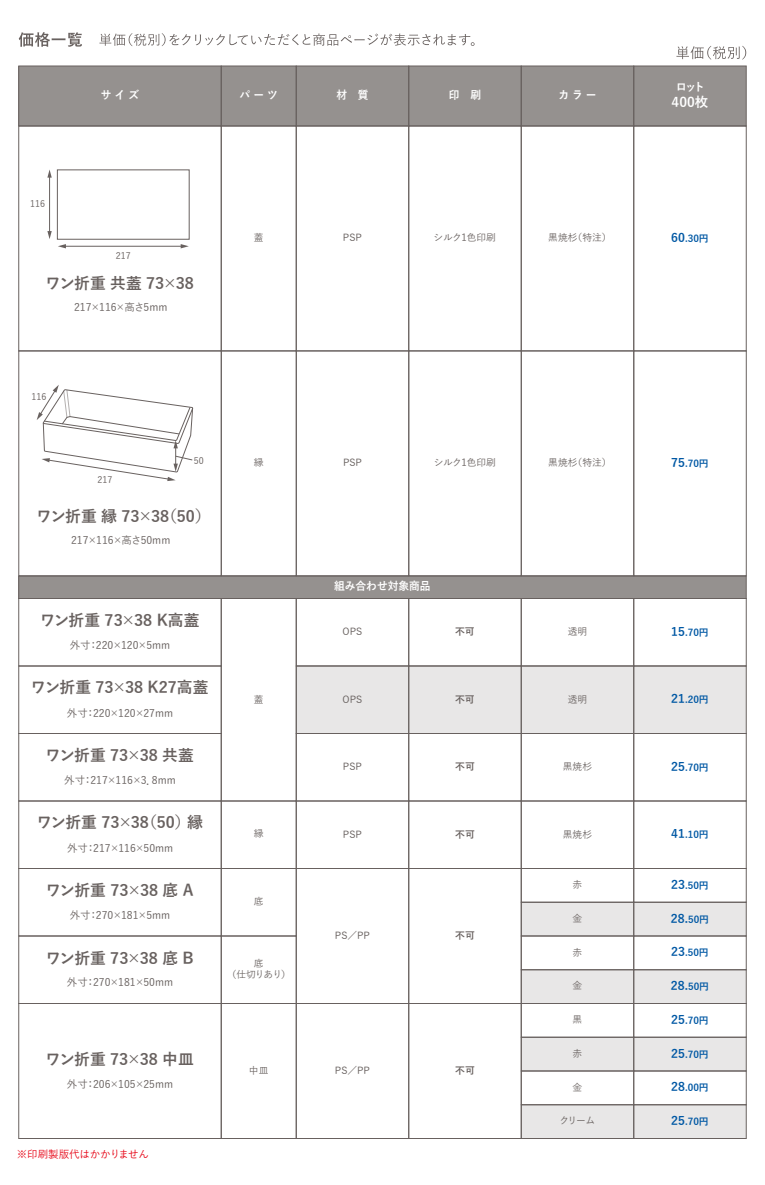
<style>
.page{position:relative;width:765px;height:1185px;background:#fff}
.page>*{position:absolute;margin:0;border:0;box-sizing:border-box;transform-origin:0 0}
.t1{font:700 15.75px "Yu Gothic";color:#68615f}
.t2{font:700 13.5px "Yu Gothic";color:#fff}
.t3{font:700 12px "Yu Gothic";color:#0058a4}
.t4{font:700 11.25px "Yu Gothic";letter-spacing:.005em;color:#fff;scale:.95 1}
.t5{font:700 11.25px "Yu Gothic";letter-spacing:.005em;color:#fff}
.t6{font:500 10.5px "Yu Gothic";color:#68615f}
.t7{font:500 10.5px "Yu Gothic";letter-spacing:-.01em;color:#e60012}
.t8{font:500 9.75px/11.7px "Yu Gothic";color:#68615f;text-align:center}
.t9{font:700 9.75px "Yu Gothic";color:#0058a4}
.t10{font:700 9.75px "Yu Gothic";color:#68615f}
.t11{font:500 9px "Yu Gothic";color:#68615f}
.s1{font-size:12px}
.s2{font-size:9.75px}
</style>
<div class="page">
<div style="left:521px;top:1105px;width:225px;height:33px;background:#e8e7e7"></div>
<div style="left:521px;top:1037px;width:225px;height:34px;background:#e8e7e7"></div>
<div style="left:521px;top:970px;width:225px;height:34px;background:#e8e7e7"></div>
<div style="left:19px;top:66px;width:727px;height:60px;background:#95918f"></div>
<svg style="left:676px;top:46px;width:70px;height:14px"></svg>
<svg style="left:99px;top:33px;width:376px;height:13px"></svg>
<svg style="left:19px;top:32px;width:63px;height:15px"></svg>
<hr style="left:64px;top:246px;width:118px;height:1px;background:#68615f">
<svg style="left:58px;top:244px;width:8px;height:4px"></svg>
<svg style="left:181px;top:244px;width:8px;height:4px"></svg>
<hr style="left:49px;top:176px;width:1px;height:57px;background:#68615f">
<svg style="left:47px;top:231px;width:5px;height:8px"></svg>
<svg style="left:47px;top:169px;width:5px;height:9px"></svg>
<div style="left:18px;top:66px;width:204px;height:60px;border:1px solid #68615f"></div>
<div style="left:221px;top:66px;width:76px;height:60px;border:1px solid #68615f"></div>
<div style="left:296px;top:66px;width:113px;height:60px;border:1px solid #68615f"></div>
<div style="left:408px;top:66px;width:114px;height:60px;border:1px solid #68615f"></div>
<div style="left:521px;top:66px;width:113px;height:60px;border:1px solid #68615f"></div>
<div style="left:633px;top:66px;width:114px;height:60px;border:1px solid #68615f"></div>
<div style="left:18px;top:126px;width:204px;height:225px;border:1px solid #68615f"></div>
<div style="left:221px;top:126px;width:76px;height:225px;border:1px solid #68615f"></div>
<div style="left:296px;top:126px;width:113px;height:225px;border:1px solid #68615f"></div>
<div style="left:408px;top:126px;width:114px;height:225px;border:1px solid #68615f"></div>
<div style="left:521px;top:126px;width:113px;height:225px;border:1px solid #68615f"></div>
<div style="left:633px;top:126px;width:114px;height:225px;border:1px solid #68615f"></div>
<div style="left:18px;top:350px;width:204px;height:226px;border:1px solid #68615f"></div>
<div style="left:221px;top:350px;width:76px;height:226px;border:1px solid #68615f"></div>
<div style="left:296px;top:350px;width:113px;height:226px;border:1px solid #68615f"></div>
<div style="left:408px;top:350px;width:114px;height:226px;border:1px solid #68615f"></div>
<div style="left:521px;top:350px;width:113px;height:226px;border:1px solid #68615f"></div>
<div style="left:633px;top:350px;width:114px;height:226px;border:1px solid #68615f"></div>
<svg style="left:18px;top:575px;width:729px;height:226px"></svg>
<div style="left:296px;top:733px;width:113px;height:68px;border:1px solid #68615f"></div>
<div style="left:408px;top:733px;width:114px;height:68px;border:1px solid #68615f"></div>
<div style="left:521px;top:733px;width:113px;height:68px;border:1px solid #68615f"></div>
<div style="left:633px;top:733px;width:114px;height:68px;border:1px solid #68615f"></div>
<div style="left:57px;top:170px;width:133px;height:70px;border:1px solid #68615f"></div>
<div style="left:221px;top:801px;width:76px;height:68px;border:1px solid #68615f"></div>
<div style="left:296px;top:801px;width:113px;height:68px;border:1px solid #68615f"></div>
<div style="left:408px;top:801px;width:114px;height:68px;border:1px solid #68615f"></div>
<div style="left:521px;top:801px;width:113px;height:68px;border:1px solid #68615f"></div>
<div style="left:633px;top:801px;width:114px;height:68px;border:1px solid #68615f"></div>
<div style="left:18px;top:801px;width:204px;height:68px;border:1px solid #68615f"></div>
<div style="left:521px;top:902px;width:225px;height:34px;background:#e8e7e7"></div>
<svg style="left:18px;top:868px;width:503px;height:271px"></svg>
<div style="left:521px;top:1037px;width:113px;height:34px;border:1px solid #68615f"></div>
<div style="left:521px;top:1071px;width:113px;height:34px;border:1px solid #68615f"></div>
<div style="left:521px;top:1104px;width:113px;height:35px;border:1px solid #68615f"></div>
<div style="left:633px;top:1003px;width:114px;height:35px;border:1px solid #68615f"></div>
<div style="left:633px;top:1037px;width:114px;height:34px;border:1px solid #68615f"></div>
<div style="left:633px;top:1071px;width:114px;height:34px;border:1px solid #68615f"></div>
<div style="left:633px;top:1104px;width:114px;height:35px;border:1px solid #68615f"></div>
<div style="left:633px;top:868px;width:114px;height:35px;border:1px solid #68615f"></div>
<div style="left:521px;top:868px;width:113px;height:35px;border:1px solid #68615f"></div>
<div style="left:633px;top:902px;width:114px;height:34px;border:1px solid #68615f"></div>
<div style="left:521px;top:902px;width:113px;height:34px;border:1px solid #68615f"></div>
<div style="left:633px;top:936px;width:114px;height:34px;border:1px solid #68615f"></div>
<div style="left:521px;top:936px;width:113px;height:34px;border:1px solid #68615f"></div>
<div style="left:633px;top:969px;width:114px;height:35px;border:1px solid #68615f"></div>
<div style="left:521px;top:969px;width:113px;height:35px;border:1px solid #68615f"></div>
<svg style="left:37px;top:385px;width:156px;height:96px"></svg>
<p class="t11" style="left:30px;top:195px;width:16px">116</p>
<p class="t4" style="left:101px;top:89px;width:42px">サイズ</p>
<p class="t4" style="left:336px;top:89px;width:35px">材　質</p>
<p class="t4" style="left:449px;top:89px;width:35px">印　刷</p>
<p class="t4" style="left:240px;top:89px;width:42px">パーツ</p>
<p class="t4" style="left:558px;top:89px;width:42px">カラー</p>
<p class="t11" style="left:116px;top:248px;width:16px">217</p>
<p class="t8" style="left:254px;top:231px;width:11px">蓋</p>
<p class="t8" style="left:343px;top:231px;width:21px">PSP</p>
<p class="t8" style="left:548px;top:231px;width:65px">黒焼杉（特注）</p>
<p class="t8" style="left:434px;top:231px;width:64px">シルク1色印刷</p>
<h1 class="t1" style="left:45px;top:274px;width:150px">ワン折重 共蓋 73×38</h1>
<p class="t6" style="left:74px;top:297px;width:95px">217×116×高さ5mm</p>
<p class="t11" style="left:31px;top:388px;width:16px">116</p>
<p class="t5" style="left:676px;top:80px;width:31px">ロット</p>
<p class="t2" style="left:672px;top:94px;width:38px">400枚</p>
<p class="t9" style="left:671px;top:233px;width:39px"><span class="s1">60</span>.30円</p>
<p class="t11" style="left:98px;top:471px;width:16px">217</p>
<p class="t11" style="left:194px;top:453px;width:11px">50</p>
<h1 class="t1" style="left:36px;top:507px;width:176px">ワン折重 縁 73×38（50）</h1>
<p class="t6" style="left:71px;top:530px;width:101px">217×116×高さ50mm</p>
<h1 class="t1" style="left:40px;top:612px;width:161px">ワン折重 73×38 K高蓋</h1>
<p class="t6" style="left:70px;top:635px;width:102px">外寸：220×120×5mm</p>
<h1 class="t1" style="left:31px;top:678px;width:179px">ワン折重 73×38 K27高蓋</h1>
<p class="t6" style="left:67px;top:704px;width:108px">外寸：220×120×27mm</p>
<h1 class="t1" style="left:45px;top:746px;width:150px">ワン折重 73×38 共蓋</h1>
<p class="t6" style="left:64px;top:771px;width:113px">外寸：217×116×3．8mm</p>
<h1 class="t1" style="left:36px;top:814px;width:168px">ワン折重 73×38（50）縁</h1>
<p class="t6" style="left:67px;top:838px;width:108px">外寸：217×116×50mm</p>
<h1 class="t1" style="left:46px;top:882px;width:150px">ワン折重 73×38 底 A</h1>
<p class="t6" style="left:70px;top:905px;width:102px">外寸：270×181×5mm</p>
<h1 class="t1" style="left:45px;top:950px;width:150px">ワン折重 73×38 底 B</h1>
<p class="t6" style="left:67px;top:972px;width:108px">外寸：270×181×50mm</p>
<h1 class="t1" style="left:45px;top:1050px;width:150px">ワン折重 73×38 中皿</h1>
<p class="t6" style="left:67px;top:1075px;width:108px">外寸：206×105×25mm</p>
<p class="t7" style="left:17px;top:1145px;width:134px">※印刷製版代はかかりません</p>
<p class="t8" style="left:254px;top:455px;width:11px">縁</p>
<p class="t8" style="left:343px;top:455px;width:21px">PSP</p>
<p class="t8" style="left:548px;top:455px;width:65px">黒焼杉（特注）</p>
<p class="t9" style="left:671px;top:458px;width:39px"><span class="s1">75</span>.70円</p>
<p class="t8" style="left:434px;top:455px;width:64px">シルク1色印刷</p>
<p class="t4" style="left:334px;top:580px;width:103px">組み合わせ対象商品</p>
<p class="t8" style="left:254px;top:692px;width:11px">蓋</p>
<p class="t8" style="left:254px;top:827px;width:11px">縁</p>
<p class="t8" style="left:254px;top:894px;width:11px">底</p>
<p class="t8" style="left:227px;top:956px;width:66px">底<br>（仕切りあり）</p>
<p class="t8" style="left:249px;top:1063px;width:21px">中皿</p>
<p class="t8" style="left:343px;top:624px;width:21px">OPS</p>
<p class="t10" style="left:455px;top:626px;width:21px">不可</p>
<p class="t8" style="left:568px;top:624px;width:21px">透明</p>
<p class="t9" style="left:671px;top:627px;width:39px"><span class="s1">15</span>.70円</p>
<p class="t8" style="left:343px;top:692px;width:21px">OPS</p>
<p class="t10" style="left:455px;top:693px;width:21px">不可</p>
<p class="t8" style="left:568px;top:692px;width:21px">透明</p>
<p class="t9" style="left:671px;top:694px;width:39px"><span class="s1">21</span>.20円</p>
<p class="t8" style="left:343px;top:759px;width:21px">PSP</p>
<p class="t10" style="left:455px;top:761px;width:21px">不可</p>
<p class="t8" style="left:563px;top:759px;width:31px">黒焼杉</p>
<p class="t9" style="left:671px;top:762px;width:39px"><span class="s1">25</span>.70円</p>
<p class="t8" style="left:343px;top:827px;width:21px">PSP</p>
<p class="t10" style="left:455px;top:828px;width:21px">不可</p>
<p class="t8" style="left:563px;top:827px;width:31px">黒焼杉</p>
<p class="t9" style="left:671px;top:829px;width:39px"><span class="s1">41</span>.10円</p>
<p class="t8" style="left:573px;top:878px;width:11px">赤</p>
<p class="t9" style="left:671px;top:880px;width:39px"><span class="s1">23</span>.50円</p>
<p class="t8" style="left:335px;top:928px;width:37px">PS／PP</p>
<p class="t10" style="left:455px;top:930px;width:21px">不可</p>
<p class="t8" style="left:335px;top:1063px;width:37px">PS／PP</p>
<p class="t10" style="left:455px;top:1065px;width:21px">不可</p>
<p class="t8" style="left:573px;top:911px;width:11px">金</p>
<p class="t3" style="left:671px;top:911px;width:40px">28.<span class="s2">50円</span></p>
<p class="t8" style="left:573px;top:945px;width:11px">赤</p>
<p class="t8" style="left:573px;top:979px;width:11px">金</p>
<p class="t9" style="left:671px;top:947px;width:39px"><span class="s1">23</span>.50円</p>
<p class="t3" style="left:671px;top:979px;width:40px">28.<span class="s2">50円</span></p>
<p class="t8" style="left:573px;top:1013px;width:11px">黒</p>
<p class="t9" style="left:671px;top:1015px;width:39px"><span class="s1">25</span>.70円</p>
<p class="t8" style="left:573px;top:1046px;width:11px">赤</p>
<p class="t8" style="left:573px;top:1080px;width:11px">金</p>
<p class="t8" style="left:559px;top:1114px;width:37px">クリーム</p>
<p class="t9" style="left:671px;top:1048px;width:39px"><span class="s1">25</span>.70円</p>
<p class="t9" style="left:671px;top:1082px;width:39px"><span class="s1">28</span>.00円</p>
<p class="t9" style="left:671px;top:1116px;width:39px"><span class="s1">25</span>.70円</p>
</div>
